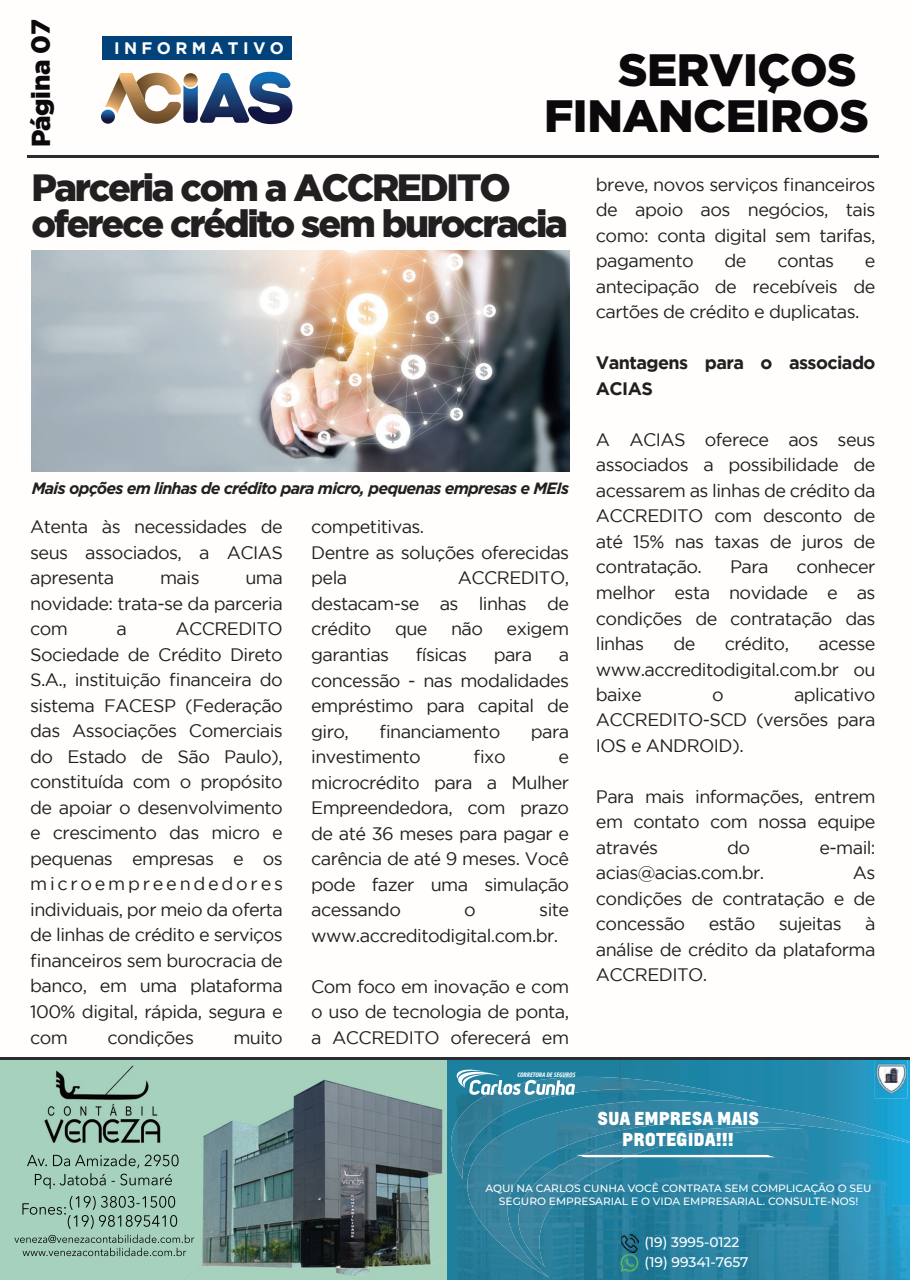
<style>
.page{position:relative;width:910px;height:1280px;background:#fff}
.page>*{position:absolute;margin:0;border:0;box-sizing:border-box;transform-origin:0 0}
.t1{font:900 45.3px/46.5px "Gotham";letter-spacing:-.01em;color:#0b090c;text-align:right}
.t2{font:900 37.8px/35.2px "Gotham";letter-spacing:-.06em;color:#231f20}
.t3{font:900 25.95px "Gotham";letter-spacing:-.025em;color:#0b090c}
.t4{font:18px/25.5px "Gotham";letter-spacing:-.03em;color:#231f20;text-align:justify}
.t5{font:700 18px/25.5px "Gotham";letter-spacing:-.03em;color:#231f20}
.t6{font:800 17.55px/21px "Louis";color:#fff;text-align:center}
.t7{font:700 16.65px "Gotham";letter-spacing:.26em;color:#fff}
.t8{font:italic 700 16.35px "Gotham";letter-spacing:-.045em;color:#231f20}
.t9{font:500 13.95px "Montserrat";letter-spacing:-.005em;color:#fff}
.t10{font:500 13.8px "Montserrat";color:#fff}
.t11{font:500 10.65px/12.8px "Montserrat";color:#fff;text-align:center}
.t12{font:italic 700 condensed 6.75px "Myriad Pro";color:#fff;scale:1.07 1}
</style>
<div class="page">
<div style="left:102px;top:36px;width:189px;height:24px;background:#004279"></div>
<svg style="left:101px;top:110px;width:14px;height:14px"></svg>
<svg style="left:105px;top:72px;width:187px;height:52px"></svg>
<svg style="left:184px;top:73px;width:14px;height:14px"></svg>
<hr style="left:27px;top:155px;width:851px;height:2px;background:#292d2f">
<img style="left:32px;top:250px;width:537px;height:222px">
<img style="left:2px;top:1059px;width:908px;height:221px">
<img style="left:119px;top:1154px;width:60px;height:12px">
<img style="left:118px;top:1234px;width:72px;height:9px">
<img style="left:70px;top:1196px;width:105px;height:14px">
<img style="left:22px;top:1203px;width:40px;height:12px">
<hr style="left:448px;top:1059px;width:3px;height:221px;background:#1f809e">
<img style="left:456px;top:1100px;width:454px;height:178px">
<img style="left:515px;top:1127px;width:288px;height:140px">
<img style="left:447px;top:1077px;width:311px;height:102px">
<img style="left:621px;top:1235px;width:18px;height:17px">
<img style="left:618px;top:1254px;width:29px;height:20px">
<svg style="left:570px;top:1154px;width:212px;height:4px"></svg>
<img style="left:875px;top:1059px;width:33px;height:39px">
<img style="left:884px;top:1068px;width:14px;height:14px">
<svg style="left:456px;top:1068px;width:119px;height:27px"></svg>
<hr style="left:0;top:1057px;width:910px;height:2px;background:#292d2f">
<h3 class="t3" style="left:26px;top:147px;width:130px;rotate:-90deg">Página 07</h3>
<p class="t7" style="left:114px;top:38px;width:171px">INFORMATIVO</p>
<h1 class="t1" style="left:544px;top:45px;width:326px">SERVIÇOS<br>FINANCEIROS</h1>
<h2 class="t2" style="left:31px;top:170px;width:538px">Parceria com a ACCREDITO oferece crédito sem burocracia</h2>
<p class="t8" style="left:32px;top:477px;width:539px">Mais opções em linhas de crédito para micro, pequenas empresas e MEIs</p>
<p class="t4" style="left:30px;top:514px;width:254px">Atenta às necessidades de seus associados, a ACIAS apresenta</p>
<p class="t4" style="left:311px;top:514px;width:259px;text-align:left">competitivas.<br>Dentre as soluções oferecidas pela</p>
<p class="t4" style="left:160px;top:565px;width:41px">mais</p>
<p class="t4" style="left:311px;top:565px;width:259px;text-indent:147px">ACCREDITO, destacam-se as linhas de crédito</p>
<p class="t4" style="left:30px;top:565px;width:254px;text-indent:215px">uma novidade: trata-se da parceria com</p>
<p class="t4" style="left:30px;top:616px;width:254px;text-indent:145px">ACCREDITO Sociedade de Crédito Direto S.A., instituição financeira do sistema FACESP (Federação das Associações Comerciais do Estado de São Paulo), constituída com o propósito de apoiar o desenvolvimento e crescimento das micro e pequenas empresas e os microempreendedores individuais, por meio da oferta de linhas de crédito e serviços financeiros sem burocracia de banco, em uma plataforma 100% digital, rápida, segura e com</p>
<p class="t4" style="left:395px;top:616px;width:34px">que</p>
<p class="t4" style="left:451px;top:616px;width:33px">não</p>
<p class="t4" style="left:507px;top:616px;width:64px">exigem</p>
<p class="t4" style="left:116px;top:616px;width:12px">a</p>
<p class="t4" style="left:311px;top:642px;width:79px">garantias</p>
<p class="t4" style="left:416px;top:642px;width:53px">físicas</p>
<p class="t4" style="left:494px;top:642px;width:40px">para</p>
<p class="t4" style="left:311px;top:642px;width:259px;text-indent:248px">a concessão - nas modalidades empréstimo para capital de giro,</p>
<p class="t4" style="left:379px;top:718px;width:122px">financiamento</p>
<p class="t4" style="left:531px;top:718px;width:40px">para</p>
<p class="t4" style="left:311px;top:744px;width:111px">investimento</p>
<p class="t4" style="left:473px;top:744px;width:34px">fixo</p>
<p class="t4" style="left:311px;top:744px;width:259px;text-indent:247px">e microcrédito para a Mulher Empreendedora, com prazo de até 36 meses para pagar e carência de até 9 meses. Você pode fazer uma simulação acessando</p>
<p class="t4" style="left:311px;top:897px;width:259px;text-indent:228px">site www.accreditodigital.com.br.</p>
<p class="t4" style="left:311px;top:973px;width:259px">Com foco em inovação e com o uso de tecnologia de ponta, a ACCREDITO oferecerá em</p>
<p class="t4" style="left:464px;top:897px;width:13px">o</p>
<p class="t4" style="left:107px;top:1024px;width:88px">condições</p>
<p class="t4" style="left:233px;top:1024px;width:51px">muito</p>
<p class="t12" style="left:517px;top:1071px;width:56px">CORRETORA DE SEGUROS</p>
<p class="t4" style="left:596px;top:171px;width:281px">breve, novos serviços financeiros de apoio aos negócios, tais como: conta digital sem tarifas, pagamento</p>
<p class="t4" style="left:725px;top:248px;width:24px">de</p>
<p class="t4" style="left:777px;top:248px;width:58px">contas</p>
<p class="t4" style="left:596px;top:248px;width:281px;text-indent:269px">e antecipação de recebíveis de cartões de crédito e duplicatas.</p>
<p class="t5" style="left:596px;top:350px;width:281px">Vantagens para o associado<br>ACIAS</p>
<p class="t4" style="left:596px;top:426px;width:281px">A ACIAS oferece aos seus associados a possibilidade de acessarem as linhas de crédito da ACCREDITO com desconto de até 15% nas taxas de juros de contratação.</p>
<p class="t4" style="left:596px;top:554px;width:281px;text-indent:201px">conhecer melhor esta novidade e as condições de contratação das linhas</p>
<p class="t4" style="left:730px;top:554px;width:40px">Para</p>
<p class="t4" style="left:673px;top:631px;width:24px">de</p>
<p class="t4" style="left:725px;top:631px;width:66px">crédito,</p>
<p class="t4" style="left:596px;top:631px;width:281px;text-indent:223px">acesse www.accreditodigital.com.br ou baixe</p>
<p class="t4" style="left:596px;top:681px;width:281px;text-indent:198px">aplicativo ACCREDITO-SCD (versões para IOS e ANDROID).</p>
<p class="t4" style="left:596px;top:783px;width:281px">Para mais informações, entrem em contato com nossa equipe através</p>
<p class="t4" style="left:712px;top:681px;width:13px">o</p>
<p class="t4" style="left:727px;top:834px;width:25px">do</p>
<p class="t4" style="left:819px;top:834px;width:58px">e-mail:</p>
<p class="t4" style="left:596px;top:860px;width:170px">acias@acias.com.br.</p>
<p class="t4" style="left:596px;top:860px;width:281px;text-indent:257px">As condições de contratação e de concessão</p>
<p class="t4" style="left:596px;top:911px;width:281px;text-indent:269px">à análise de crédito da plataforma ACCREDITO.</p>
<p class="t4" style="left:709px;top:911px;width:48px">estão</p>
<p class="t4" style="left:779px;top:911px;width:64px">sujeitas</p>
<p class="t6" style="left:597px;top:1107px;width:163px">SUA EMPRESA MAIS<br>PROTEGIDA!!!</p>
<p class="t11" style="left:485px;top:1181px;width:388px">AQUI NA CARLOS CUNHA VOCÊ CONTRATA SEM COMPLICAÇÃO O SEU<br>SEGURO EMPRESARIAL E O VIDA EMPRESARIAL. CONSULTE-NOS!</p>
<p class="t10" style="left:644px;top:1232px;width:97px">(19) 3995-0122</p>
<p class="t9" style="left:644px;top:1252px;width:106px">(19) 99341-7657</p>
</div>
